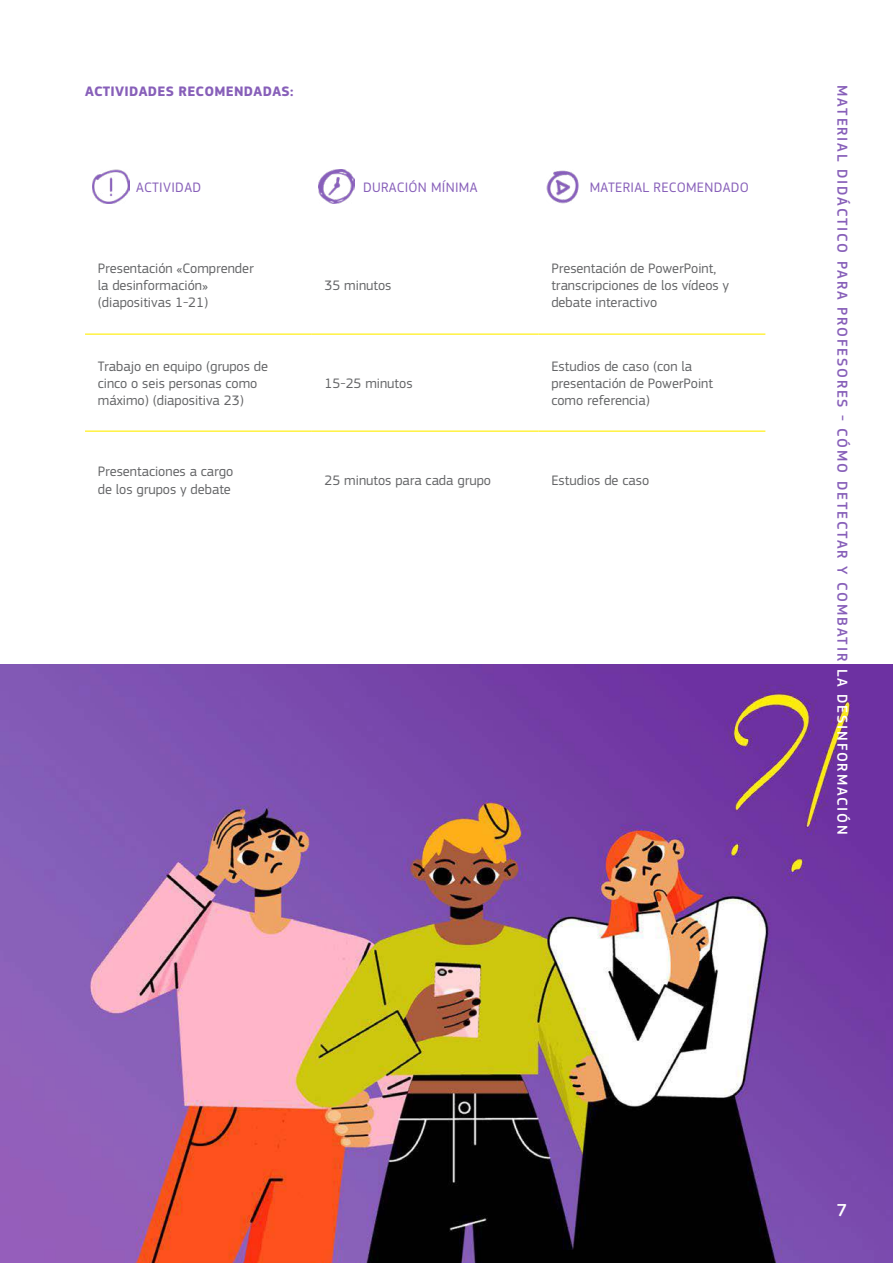
<style>
.page{position:relative;width:893px;height:1263px;background:#fff}
.page>*{position:absolute;margin:0;border:0;box-sizing:border-box;transform-origin:0 0}
.t1{font:500 18px "EC Square Sans Pro";color:#fff}
.t2{font:500 15px "EC Square Sans Pro";letter-spacing:.12em;color:#875fb9}
.Body_text_P{font:14.25px/17.1px "EC Square Sans Pro";color:#646567}
.Tab_1st_row{font:14.25px "EC Square Sans Pro";letter-spacing:.02em;color:#875fb9}
.Heading_2_H2{font:700 14.25px "EC Square Sans Pro";letter-spacing:.02em;color:#875fb9}
.s1{color:#fff}
</style>
<div class="page">
<img style="left:0;top:664px;width:893px;height:599px">
<hr style="left:85px;top:334px;width:227px;height:1px;background:#ffed00">
<hr style="left:312px;top:334px;width:227px;height:1px;background:#ffed00">
<hr style="left:539px;top:334px;width:226px;height:1px;background:#ffed00">
<hr style="left:85px;top:431px;width:227px;height:1px;background:#ffed00">
<hr style="left:312px;top:431px;width:227px;height:1px;background:#ffed00">
<hr style="left:539px;top:431px;width:226px;height:1px;background:#ffed00">
<img style="left:92px;top:169px;width:38px;height:34px">
<img style="left:318px;top:169px;width:37px;height:34px">
<img style="left:546px;top:170px;width:33px;height:33px">
<h2 class="Heading_2_H2" style="left:85px;top:83px;width:210px">ACTIVIDADES RECOMENDADAS:</h2>
<p class="Tab_1st_row" style="left:136px;top:179px;width:67px">ACTIVIDAD</p>
<p class="Tab_1st_row" style="left:363px;top:179px;width:116px">DURACIÓN MÍNIMA</p>
<p class="Tab_1st_row" style="left:590px;top:179px;width:161px">MATERIAL RECOMENDADO</p>
<p class="Body_text_P" style="left:98px;top:260px;width:157px">Presentación «Comprender la desinformación» (diapositivas 1-21)</p>
<p class="Body_text_P" style="left:98px;top:358px;width:172px">Trabajo en equipo (grupos de cinco o seis personas como máximo) (diapositiva 23)</p>
<p class="Body_text_P" style="left:325px;top:277px;width:68px">35 minutos</p>
<p class="Body_text_P" style="left:325px;top:375px;width:90px">15-25 minutos</p>
<p class="Body_text_P" style="left:551px;top:260px;width:179px">Presentación de PowerPoint, transcripciones de los vídeos y debate interactivo</p>
<p class="Body_text_P" style="left:551px;top:358px;width:163px">Estudios de caso (con la presentación de PowerPoint como referencia)</p>
<p class="Body_text_P" style="left:98px;top:463px;width:137px">Presentaciones a cargo de los grupos y debate</p>
<p class="Body_text_P" style="left:325px;top:472px;width:168px">25 minutos para cada grupo</p>
<p class="Body_text_P" style="left:551px;top:472px;width:99px">Estudios de caso</p>
<p class="t2" style="left:851px;top:85px;width:751px;rotate:90deg">MATERIAL DIDÁCTICO PARA PROFESORES - CÓMO DETECTAR Y COMBATIR <span class="s1">LA DESINFORMACIÓN</span></p>
<p class="t1" style="left:837px;top:1199px;width:12px">7</p>
</div>
